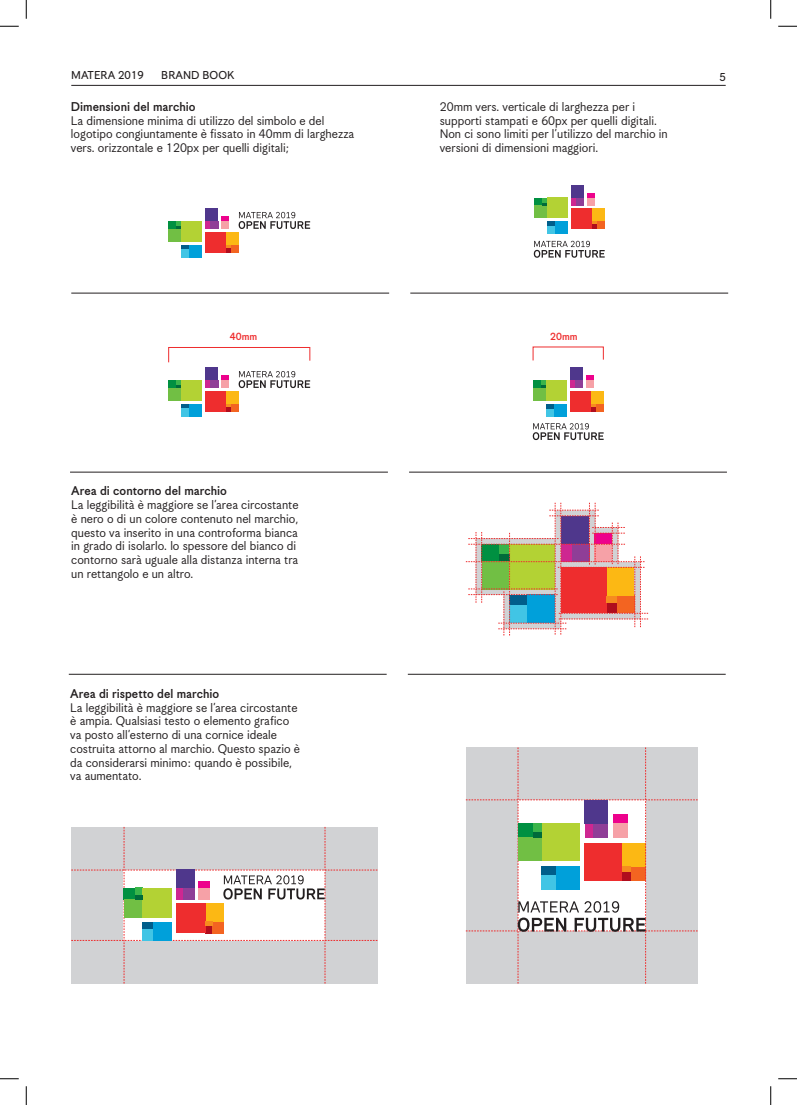
<style>
.page{position:relative;width:797px;height:1105px;background:#fff}
.page>*{position:absolute;margin:0;border:0;box-sizing:border-box;transform-origin:0 0}
.t1{font:13.75px/13.8px "Korpus Grotesk B";color:#231f20}
.t2{font:13.75px "Korpus Grotesk D";color:#231f20}
.t3{font:12.5px "Korpus Grotesk C";color:#231f20}
.t4{font:11.25px "Korpus Grotesk D";color:#ee2d2e}
</style>
<div class="page">
<hr style="left:71px;top:85px;width:654px;height:1px;background:#231f20">
<hr style="left:71px;top:293px;width:318px;height:1px;background:#231f20">
<hr style="left:410px;top:293px;width:318px;height:1px;background:#231f20">
<svg style="left:239px;top:212px;width:71px;height:17px"></svg>
<div style="left:168px;top:221px;width:8px;height:8px;background:#009041"></div>
<div style="left:168px;top:229px;width:13px;height:13px;background:#71bf44"></div>
<div style="left:181px;top:221px;width:21px;height:21px;background:#b3d234"></div>
<svg style="left:176px;top:221px;width:5px;height:8px"></svg>
<div style="left:181px;top:245px;width:8px;height:5px;background:#005e8b"></div>
<div style="left:181px;top:250px;width:8px;height:8px;background:#41c5e5"></div>
<div style="left:189px;top:245px;width:13px;height:13px;background:#00a0da"></div>
<div style="left:221px;top:216px;width:8px;height:5px;background:#ed028c"></div>
<div style="left:221px;top:221px;width:8px;height:8px;background:#f6a1a7"></div>
<div style="left:205px;top:221px;width:5px;height:8px;background:#ce2791"></div>
<div style="left:210px;top:221px;width:8px;height:8px;background:#8f3e97"></div>
<div style="left:205px;top:208px;width:13px;height:13px;background:#4f378c"></div>
<div style="left:231px;top:245px;width:8px;height:8px;background:#f36421"></div>
<div style="left:226px;top:232px;width:13px;height:13px;background:#fcb814"></div>
<div style="left:205px;top:232px;width:21px;height:21px;background:#ee2d2e"></div>
<svg style="left:226px;top:245px;width:5px;height:8px"></svg>
<div style="left:534px;top:198px;width:8px;height:7px;background:#009041"></div>
<div style="left:534px;top:205px;width:13px;height:13px;background:#71bf44"></div>
<div style="left:547px;top:198px;width:21px;height:20px;background:#b3d234"></div>
<svg style="left:542px;top:198px;width:5px;height:7px"></svg>
<div style="left:547px;top:221px;width:8px;height:5px;background:#005e8b"></div>
<div style="left:547px;top:226px;width:8px;height:8px;background:#41c5e5"></div>
<div style="left:555px;top:221px;width:13px;height:13px;background:#00a0da"></div>
<div style="left:586px;top:193px;width:8px;height:5px;background:#ed028c"></div>
<div style="left:586px;top:198px;width:8px;height:8px;background:#f6a1a7"></div>
<svg style="left:571px;top:198px;width:4px;height:8px"></svg>
<div style="left:575px;top:198px;width:8px;height:8px;background:#8f3e97"></div>
<div style="left:571px;top:185px;width:12px;height:13px;background:#4f378c"></div>
<div style="left:596px;top:221px;width:8px;height:8px;background:#f36421"></div>
<div style="left:591px;top:208px;width:13px;height:13px;background:#fcb814"></div>
<div style="left:571px;top:208px;width:20px;height:21px;background:#ee2d2e"></div>
<svg style="left:591px;top:221px;width:5px;height:8px"></svg>
<svg style="left:534px;top:241px;width:70px;height:17px"></svg>
<svg style="left:168px;top:347px;width:142px;height:16px"></svg>
<svg style="left:239px;top:371px;width:71px;height:17px"></svg>
<div style="left:168px;top:380px;width:8px;height:8px;background:#009041"></div>
<div style="left:168px;top:388px;width:13px;height:13px;background:#71bf44"></div>
<div style="left:181px;top:380px;width:21px;height:21px;background:#b3d234"></div>
<svg style="left:176px;top:380px;width:5px;height:8px"></svg>
<div style="left:181px;top:404px;width:8px;height:5px;background:#005e8b"></div>
<div style="left:181px;top:409px;width:8px;height:8px;background:#41c5e5"></div>
<div style="left:189px;top:404px;width:13px;height:13px;background:#00a0da"></div>
<div style="left:221px;top:375px;width:8px;height:5px;background:#ed028c"></div>
<div style="left:221px;top:380px;width:8px;height:8px;background:#f6a1a7"></div>
<div style="left:205px;top:380px;width:5px;height:8px;background:#ce2791"></div>
<div style="left:210px;top:380px;width:8px;height:8px;background:#8f3e97"></div>
<div style="left:205px;top:367px;width:13px;height:13px;background:#4f378c"></div>
<div style="left:231px;top:404px;width:8px;height:8px;background:#f36421"></div>
<div style="left:226px;top:391px;width:13px;height:13px;background:#fcb814"></div>
<div style="left:205px;top:391px;width:21px;height:21px;background:#ee2d2e"></div>
<svg style="left:226px;top:404px;width:5px;height:8px"></svg>
<svg style="left:532px;top:346px;width:72px;height:15px"></svg>
<div style="left:533px;top:380px;width:8px;height:8px;background:#009041"></div>
<div style="left:533px;top:388px;width:13px;height:13px;background:#71bf44"></div>
<div style="left:546px;top:380px;width:21px;height:21px;background:#b3d234"></div>
<svg style="left:541px;top:380px;width:5px;height:8px"></svg>
<div style="left:546px;top:404px;width:8px;height:5px;background:#005e8b"></div>
<div style="left:546px;top:409px;width:8px;height:8px;background:#41c5e5"></div>
<div style="left:554px;top:404px;width:13px;height:13px;background:#00a0da"></div>
<div style="left:585px;top:375px;width:8px;height:5px;background:#ed028c"></div>
<div style="left:585px;top:380px;width:8px;height:8px;background:#f6a1a7"></div>
<svg style="left:570px;top:380px;width:4px;height:8px"></svg>
<div style="left:574px;top:380px;width:8px;height:8px;background:#8f3e97"></div>
<div style="left:570px;top:367px;width:12px;height:13px;background:#4f378c"></div>
<div style="left:595px;top:404px;width:8px;height:8px;background:#f36421"></div>
<div style="left:590px;top:391px;width:13px;height:13px;background:#fcb814"></div>
<div style="left:570px;top:391px;width:20px;height:21px;background:#ee2d2e"></div>
<svg style="left:590px;top:404px;width:5px;height:8px"></svg>
<svg style="left:532px;top:423px;width:71px;height:17px"></svg>
<svg style="left:71px;top:827px;width:306px;height:156px"></svg>
<svg style="left:466px;top:747px;width:231px;height:236px;background:#cec9c5"></svg>
<svg style="left:466px;top:503px;width:182px;height:132px"></svg>
<hr style="left:70px;top:472px;width:318px;height:1px;background:#231f20">
<hr style="left:409px;top:472px;width:318px;height:1px;background:#231f20">
<hr style="left:69px;top:674px;width:317px;height:1px;background:#231f20">
<hr style="left:408px;top:674px;width:317px;height:1px;background:#231f20">
<svg style="left:0;top:25px;width:19px;height:2px"></svg>
<svg style="left:778px;top:25px;width:19px;height:2px"></svg>
<svg style="left:0;top:1078px;width:19px;height:1px"></svg>
<svg style="left:778px;top:1078px;width:19px;height:1px"></svg>
<svg style="left:25px;top:0;width:2px;height:19px"></svg>
<svg style="left:25px;top:1086px;width:2px;height:19px"></svg>
<svg style="left:770px;top:0;width:1px;height:19px"></svg>
<svg style="left:770px;top:1086px;width:1px;height:19px"></svg>
<p class="t3" style="left:71px;top:68px;width:74px">MATERA 2019</p>
<p class="t3" style="left:161px;top:68px;width:75px">BRAND BOOK</p>
<p class="t3" style="left:719px;top:70px;width:8px">5</p>
<p class="t2" style="left:71px;top:99px;width:126px">Dimensioni del marchio</p>
<p class="t1" style="left:71px;top:113px;width:285px">La dimensione minima di utilizzo del simbolo e del logotipo congiuntamente è fissato in 40mm di larghezza vers. orizzontale e 120px per quelli digitali;</p>
<p class="t1" style="left:440px;top:100px;width:229px">20mm vers. verticale di larghezza per i supporti stampati e 60px per quelli digitali.<br>Non ci sono limiti per l’utilizzo del marchio in versioni di dimensioni maggiori.</p>
<p class="t4" style="left:230px;top:330px;width:29px">40mm</p>
<p class="t4" style="left:550px;top:330px;width:29px">20mm</p>
<p class="t2" style="left:71px;top:483px;width:157px">Area di contorno del marchio</p>
<p class="t1" style="left:71px;top:498px;width:229px">La leggibilità è maggiore se l’area circostante è nero o di un colore contenuto nel marchio, questo va inserito in una controforma bianca in grado di isolarlo. lo spessore del bianco di contorno sarà uguale alla distanza interna tra</p>
<p class="t1" style="left:71px;top:566px;width:124px">un rettangolo e un altro.</p>
<p class="t2" style="left:70px;top:686px;width:150px">Area di rispetto del marchio</p>
<p class="t1" style="left:70px;top:700px;width:231px">La leggibilità è maggiore se l’area circostante è ampia. Qualsiasi testo o elemento grafico va posto all’esterno di una cornice ideale costruita attorno al marchio. Questo spazio è da considerarsi minimo: quando è possibile,</p>
<p class="t1" style="left:70px;top:769px;width:73px">va aumentato.</p>
</div>
